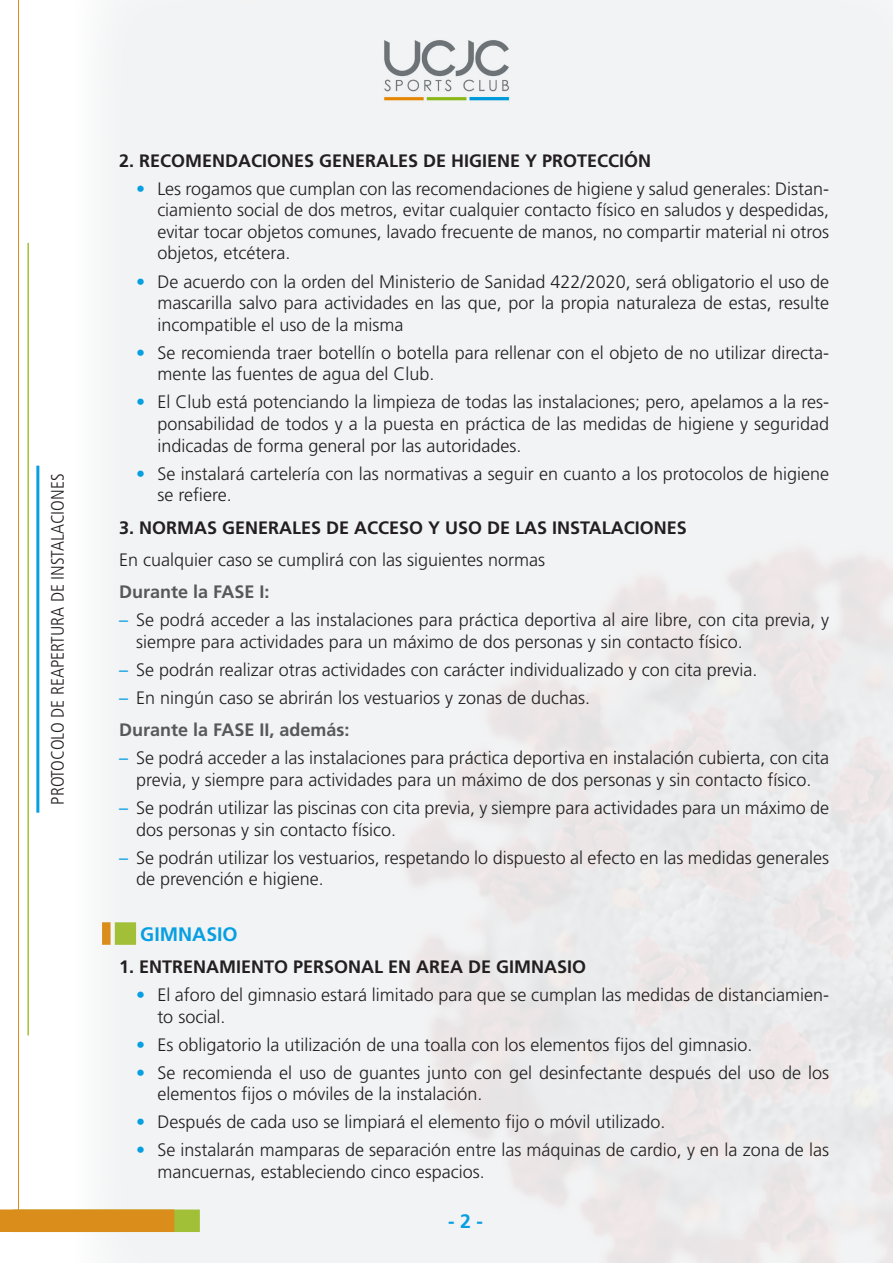
<style>
.page{position:relative;width:893px;height:1263px;background:#fff}
.page>*{position:absolute;margin:0;border:0;box-sizing:border-box;transform-origin:0 0}
.Ladillos_1{font:700 19.5px "Frutiger";color:#079fe2}
.General{font:300 18px/21.6px "Frutiger";color:#231f20}
.Ladillos_2{font:700 18px "Frutiger";color:#231f20}
.Ladillos_2-2{font:700 18px "Frutiger";color:#57585a}
.t1{font:300 condensed 18px "Frutiger";color:#231f20}
.s1{color:#079fe2}
.s2{font-weight:400;color:#079fe2}
</style>
<div class="page">
<div style="left:79px;top:0;width:814px;height:1263px;background:#f2f3f4"></div>
<img style="left:366px;top:23px;width:161px;height:95px">
<hr style="left:18px;top:0;width:1px;height:1229px;background:#da8d1b">
<hr style="left:27px;top:243px;width:2px;height:792px;background:#a1c037">
<hr style="left:36px;top:466px;width:3px;height:347px;background:#079fe2">
<div style="left:394px;top:536px;width:499px;height:727px;background:#edebec"></div>
<div style="left:13px;top:1209px;width:187px;height:23px;background:#a1c037"></div>
<div style="left:0;top:1209px;width:174px;height:23px;background:#da8d1b"></div>
<div style="left:115px;top:922px;width:21px;height:23px;background:#a1c037"></div>
<div style="left:102px;top:922px;width:9px;height:23px;background:#da8d1b"></div>
<p class="t1" style="left:47px;top:805px;width:333px;rotate:-90deg">PROTOCOLO DE REAPERTURA DE INSTALACIONES</p>
<p class="Ladillos_2" style="left:119px;top:150px;width:534px">2. RECOMENDACIONES GENERALES DE HIGIENE Y PROTECCIÓN</p>
<p class="General" style="left:157px;top:178px;width:673px;text-align:justify;text-indent:-21px"><span class="s1">•</span> Les rogamos que cumplan con las recomendaciones de higiene y salud generales: Distan&shy;ciamiento social de dos metros, evitar cualquier contacto físico en saludos y despedidas, evitar tocar objetos comunes, lavado frecuente de manos, no compartir material ni otros objetos, etcétera.</p>
<p class="General" style="left:157px;top:271px;width:673px;text-align:justify;text-indent:-21px"><span class="s1">•</span> De acuerdo con la orden del Ministerio de Sanidad 422/2020, será obligatorio el uso de mascarilla salvo para actividades en las que, por la propia naturaleza de estas, resulte incompatible el uso de la misma</p>
<p class="General" style="left:157px;top:342px;width:673px;text-indent:-21px"><span class="s1">•</span> Se recomienda traer botellín o botella para rellenar con el objeto de no utilizar directa&shy;mente las fuentes de agua del Club.</p>
<p class="General" style="left:157px;top:392px;width:673px;text-align:justify;text-indent:-21px"><span class="s1">•</span> El Club está potenciando la limpieza de todas las instalaciones; pero, apelamos a la res&shy;ponsabilidad de todos y a la puesta en práctica de las medidas de higiene y seguridad indicadas de forma general por las autoridades.</p>
<p class="General" style="left:157px;top:463px;width:673px;text-indent:-21px"><span class="s1">•</span> Se instalará cartelería con las normativas a seguir en cuanto a los protocolos de higiene se refiere.</p>
<p class="Ladillos_2" style="left:119px;top:517px;width:569px">3. NORMAS GENERALES DE ACCESO Y USO DE LAS INSTALACIONES</p>
<p class="General" style="left:119px;top:549px;width:428px">En cualquier caso se cumplirá con las siguientes normas</p>
<p class="Ladillos_2-2" style="left:119px;top:581px;width:152px">Durante la FASE I:</p>
<p class="General" style="left:136px;top:609px;width:695px;text-indent:-17px"><span class="s2">–</span> Se podrá acceder a las instalaciones para práctica deportiva al aire libre, con cita previa, y siempre para actividades para un máximo de dos personas y sin contacto físico.</p>
<p class="General" style="left:119px;top:659px;width:640px"><span class="s2">–</span> Se podrán realizar otras actividades con carácter individualizado y con cita previa.</p>
<p class="General" style="left:119px;top:687px;width:473px"><span class="s2">–</span> En ningún caso se abrirán los vestuarios y zonas de duchas.</p>
<p class="Ladillos_2-2" style="left:119px;top:719px;width:232px">Durante la FASE II, además:</p>
<p class="General" style="left:119px;top:747px;width:712px;text-align:center"><span class="s2">–</span> Se podrá acceder a las instalaciones para práctica deportiva en instalación cubierta, con cita previa, y siempre para actividades para un máximo de dos personas y sin contacto físico.</p>
<p class="General" style="left:136px;top:797px;width:695px;text-indent:-17px"><span class="s2">–</span> Se podrán utilizar las piscinas con cita previa, y siempre para actividades para un máximo de dos personas y sin contacto físico.</p>
<p class="General" style="left:136px;top:847px;width:695px;text-indent:-17px"><span class="s2">–</span> Se podrán utilizar los vestuarios, respetando lo dispuesto al efecto en las medidas generales de prevención e higiene.</p>
<p class="Ladillos_1" style="left:140px;top:922px;width:99px">GIMNASIO</p>
<p class="Ladillos_2" style="left:119px;top:956px;width:469px">1. ENTRENAMIENTO PERSONAL EN AREA DE GIMNASIO</p>
<p class="General" style="left:157px;top:984px;width:673px;text-indent:-21px"><span class="s1">•</span> El aforo del gimnasio estará limitado para que se cumplan las medidas de distanciamien&shy;to social.</p>
<p class="General" style="left:136px;top:1034px;width:618px"><span class="s1">•</span> Es obligatorio la utilización de una toalla con los elementos fijos del gimnasio.</p>
<p class="General" style="left:157px;top:1062px;width:673px;text-indent:-21px"><span class="s1">•</span> Se recomienda el uso de guantes junto con gel desinfectante después del uso de los elementos fijos o móviles de la instalación.</p>
<p class="General" style="left:136px;top:1111px;width:531px"><span class="s1">•</span> Después de cada uso se limpiará el elemento fijo o móvil utilizado.</p>
<p class="General" style="left:157px;top:1139px;width:673px;text-indent:-21px"><span class="s1">•</span> Se instalarán mamparas de separación entre las máquinas de cardio, y en la zona de las mancuernas, estableciendo cinco espacios.</p>
<p class="Ladillos_1" style="left:448px;top:1209px;width:36px">- 2 -</p>
</div>
